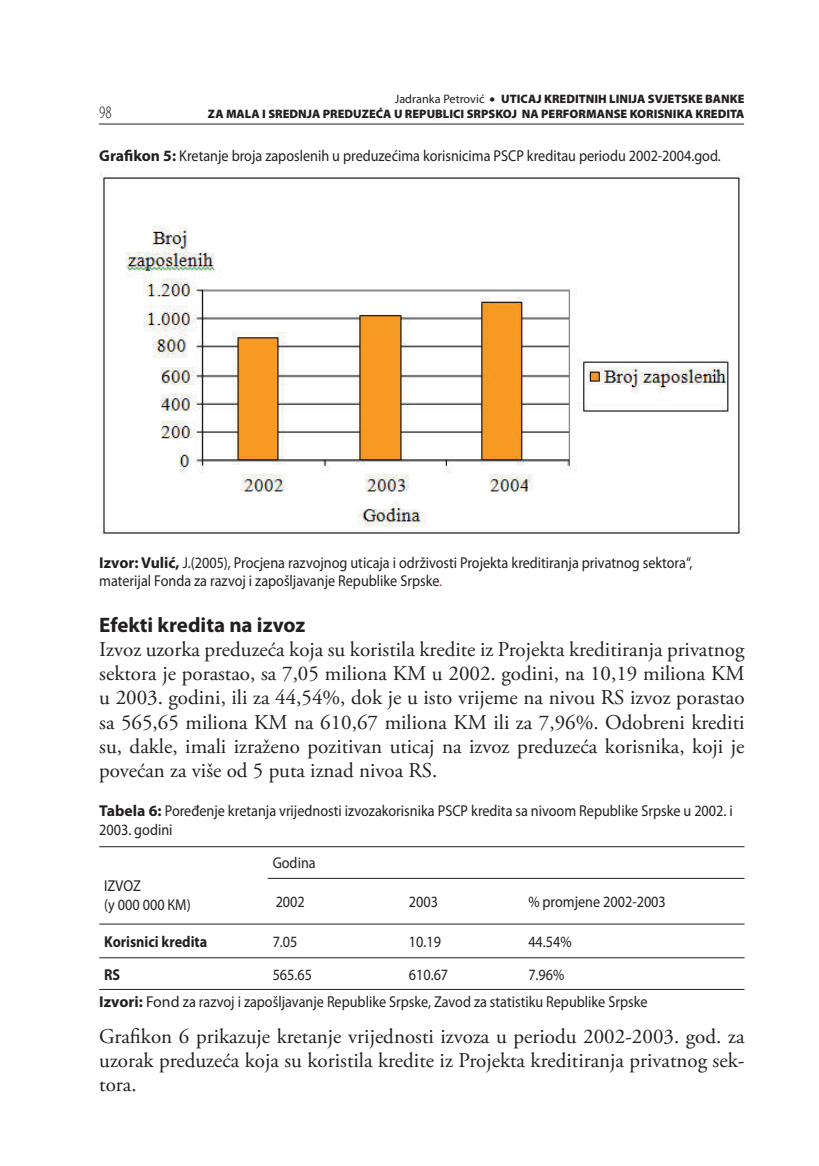
<style>
.page{position:relative;width:819px;height:1166px;background:#fff}
.page>*{position:absolute;margin:0;border:0;box-sizing:border-box;transform-origin:0 0}
.t1{font:21px/24.2px "Adobe Garamond Pro";color:#231f20;text-align:justify}
.t2{font:700 21px "Myriad Pro";color:#231f20}
.t3{font:300 condensed 17.5px "Myriad Pro";color:#231f20}
.t4{font:15.75px/18.9px "Myriad Pro";color:#231f20;scale:.9 1}
.t5{font:700 15.75px "Myriad Pro";color:#231f20;scale:.9 1}
.t6{font:900 12.25px/14.7px "Myriad Pro";color:#231f20;text-align:right}
.s1{font-weight:400}
.s2{font-weight:700}
.s3{color:#ee2e23}
</style>
<div class="page">
<hr style="left:99px;top:124px;width:645px;height:1px;background:#231f20">
<hr style="left:99px;top:846px;width:645px;height:1px;background:#231f20">
<hr style="left:268px;top:878px;width:476px;height:1px;background:#231f20">
<hr style="left:99px;top:924px;width:645px;height:1px;background:#231f20">
<hr style="left:99px;top:957px;width:645px;height:1px;background:#231f20">
<hr style="left:99px;top:989px;width:645px;height:1px;background:#231f20">
<img style="left:99px;top:172px;width:645px;height:364px">
<p class="t6" style="left:208px;top:92px;width:538px"><span class="s1">Jadranka Petrović</span> • UTICAJ KREDITNIH LINIJA SVJETSKE BANKE<br>ZA MALA I SREDNJA PREDUZEĆA U REPUBLICI SRPSKOJ NA PERFORMANSE KORISNIKA KREDITA</p>
<p class="t4" style="left:99px;top:147px;width:692px"><span class="s2">Grafikon 5:</span> Kretanje broja zaposlenih u preduzećima korisnicima PSCP kreditau periodu 2002-2004.god.</p>
<p class="t3" style="left:99px;top:102px;width:14px">98</p>
<p class="t4" style="left:99px;top:554px;width:660px"><span class="s2">Izvor: Vulić,</span> J.(2005), Procjena razvojnog uticaja i održivosti Projekta kreditiranja privatnog sektora“, materijal Fonda za razvoj i zapošljavanje Republike Srpske<span class="s3">.</span></p>
<p class="t2" style="left:99px;top:617px;width:207px">Efekti kredita na izvoz</p>
<p class="t1" style="left:99px;top:639px;width:646px">Izvoz uzorka preduzeća koja su koristila kredite iz Projekta kreditiranja privatnog sektora je porastao, sa 7,05 miliona KM u 2002. godini, na 10,19 miliona KM u 2003. godini, ili za 44,54%, dok je u isto vrijeme na nivou RS izvoz porastao sa 565,65 miliona KM na 610,67 miliona KM ili za 7,96%. Odobreni krediti su, dakle, imali izraženo pozitivan uticaj na izvoz preduzeća korisnika, koji je povećan za više od 5 puta iznad nivoa RS.</p>
<p class="t4" style="left:99px;top:802px;width:705px"><span class="s2">Tabela 6:</span> Poređenje kretanja vrijednosti izvozakorisnika PSCP kredita sa nivoom Republike Srpske u 2002. i<br>2003. godini</p>
<p class="t4" style="left:104px;top:878px;width:98px">IZVOZ<br>(у 000 000 КМ)</p>
<p class="t4" style="left:273px;top:855px;width:49px">Godina</p>
<p class="t4" style="left:276px;top:893px;width:34px">2002</p>
<p class="t4" style="left:409px;top:893px;width:34px">2003</p>
<p class="t4" style="left:528px;top:893px;width:154px">% promjene 2002-2003</p>
<p class="t5" style="left:104px;top:935px;width:116px">Korisnici kredita</p>
<p class="t4" style="left:273px;top:933px;width:29px">7.05</p>
<p class="t4" style="left:409px;top:933px;width:37px">10.19</p>
<p class="t4" style="left:528px;top:933px;width:50px">44.54%</p>
<p class="t5" style="left:104px;top:968px;width:19px">RS</p>
<p class="t4" style="left:273px;top:966px;width:45px">565.65</p>
<p class="t4" style="left:409px;top:966px;width:45px">610.67</p>
<p class="t4" style="left:99px;top:962px;width:610px;line-height:26.9px;text-indent:429px">7.96%<br><span class="s2">Izvori:</span> Fond za razvoj i zapošljavanje Republike Srpske, Zavod za statistiku Republike Srpske</p>
<p class="t1" style="left:99px;top:1026px;width:646px">Grafikon 6 prikazuje kretanje vrijednosti izvoza u periodu 2002-2003. god. za uzorak preduzeća koja su koristila kredite iz Projekta kreditiranja privatnog sek&shy;tora.</p>
</div>
